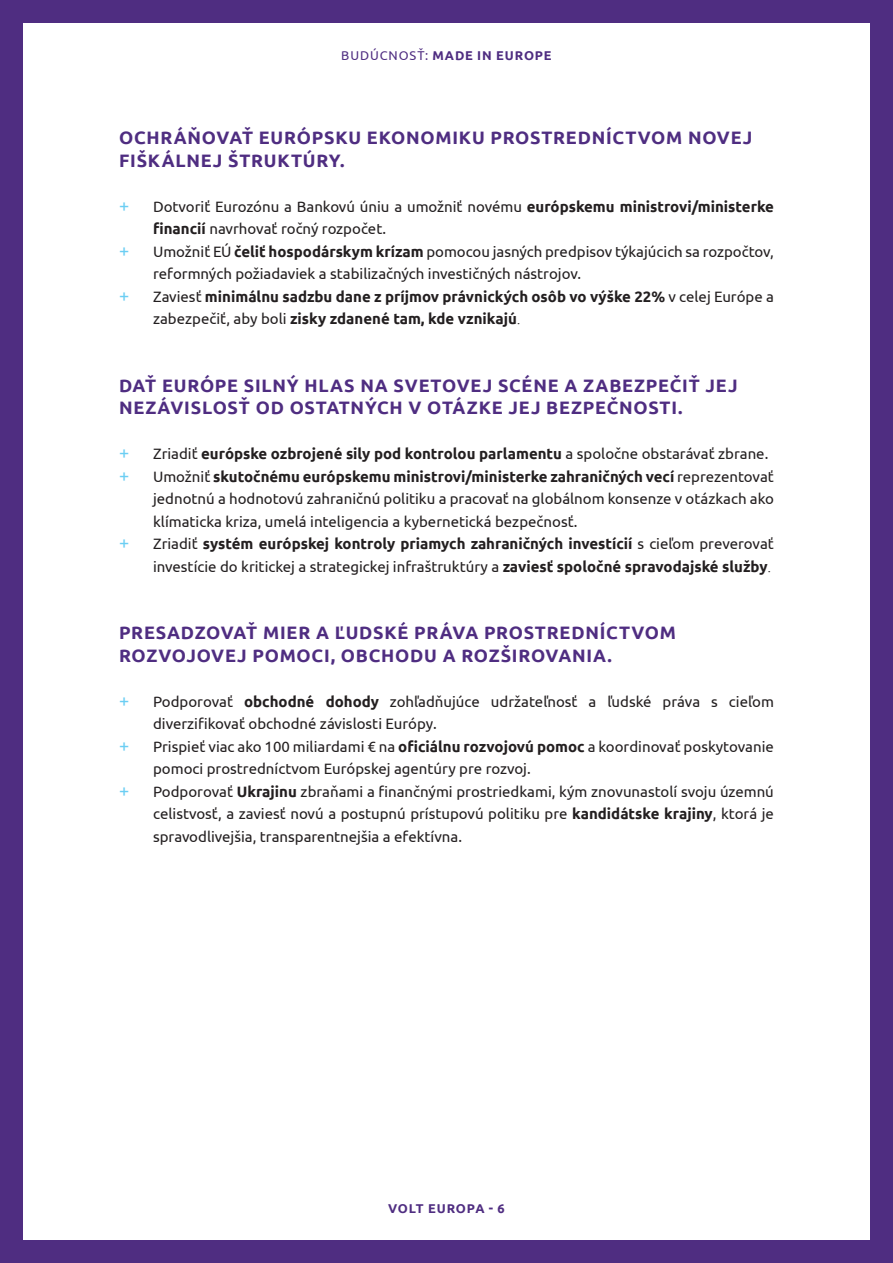
<style>
.page{position:relative;width:893px;height:1263px;background:#4f2d81}
.page>*{position:absolute;margin:0;border:0;box-sizing:border-box;transform-origin:0 0}
.heading{font:700 18px/22.5px "Ubuntu";letter-spacing:.045em;color:#4f2d81}
.t1{font:18px "Ubuntu";color:#6bcef3}
.t2{font:15px/22.5px "Ubuntu";color:#231f20}
.t3{font:700 15px/22.5px "Ubuntu";color:#231f20}
.t4{font:700 12.75px "Ubuntu";letter-spacing:.07em;color:#4f2d81}
.s1{font-weight:400}
.s2{font-weight:700}
.s3{font-family:"Times New Roman";font-weight:400}
</style>
<div class="page">
<div style="left:23px;top:23px;width:847px;height:1216px;background:#fff"></div>
<p class="t4" style="left:341px;top:47px;width:212px"><span class="s1">BUDÚCNOSŤ:</span> MADE IN EUROPE</p>
<p class="heading" style="left:119px;top:126px;width:635px">OCHRÁŇOVAŤ EURÓPSKU EKONOMIKU PROSTREDNÍCTVOM NOVEJ<br>FIŠKÁLNEJ ŠTRUKTÚRY.</p>
<p class="t1" style="left:119px;top:194px;width:12px">+</p>
<p class="t2" style="left:153px;top:194px;width:622px">Dotvoriť Eurozónu a Bankovú úniu a umožniť novému <span class="s2">európskemu ministrovi/ministerke financií</span> navrhovať ročný rozpočet.</p>
<p class="t1" style="left:119px;top:239px;width:12px">+</p>
<p class="t2" style="left:153px;top:239px;width:622px">Umožniť EÚ <span class="s2">čeliť hospodárskym krízam</span> pomocou jasných predpisov týkajúcich sa rozpočtov, reformných požiadaviek a stabilizačných investičných nástrojov.</p>
<p class="t1" style="left:119px;top:284px;width:12px">+</p>
<p class="t3" style="left:153px;top:285px;width:622px"><span class="s1">Zaviesť</span> minimálnu sadzbu dane z príjmov právnických osôb vo výške 22% <span class="s1">v celej Európe a zabezpečiť, aby boli</span> zisky zdanené tam, kde vznikajú<span class="s3">.</span></p>
<p class="heading" style="left:119px;top:374px;width:620px">DAŤ EURÓPE SILNÝ HLAS NA SVETOVEJ SCÉNE A ZABEZPEČIŤ JEJ<br>NEZÁVISLOSŤ OD OSTATNÝCH V OTÁZKE JEJ BEZPEČNOSTI.</p>
<p class="t1" style="left:119px;top:442px;width:12px">+</p>
<p class="t3" style="left:153px;top:442px;width:617px"><span class="s1">Zriadiť</span> európske ozbrojené sily pod kontrolou parlamentu <span class="s1">a spoločne obstarávať zbrane.</span></p>
<p class="t1" style="left:119px;top:464px;width:12px">+</p>
<p class="t2" style="left:153px;top:464px;width:622px;text-align:justify">Umožniť <span class="s2">skutočnému európskemu ministrovi/ministerke zahraničných vecí</span> reprezentovať jednotnú a hodnotovú zahraničnú politiku a pracovať na globálnom konsenze v otázkach ako klímaticka kriza, umelá inteligencia a kybernetická bezpečnosť.</p>
<p class="t1" style="left:119px;top:532px;width:12px">+</p>
<p class="t3" style="left:153px;top:532px;width:622px"><span class="s1">Zriadiť</span> systém európskej kontroly priamych zahraničných investícií <span class="s1">s cieľom preverovať investície do kritickej a strategickej infraštruktúry a</span> zaviesť spoločné spravodajské služby<span class="s3">.</span></p>
<p class="heading" style="left:119px;top:621px;width:558px">PRESADZOVAŤ MIER A ĽUDSKÉ PRÁVA PROSTREDNÍCTVOM<br>ROZVOJOVEJ POMOCI, OBCHODU A ROZŠIROVANIA.</p>
<p class="t1" style="left:119px;top:689px;width:12px">+</p>
<p class="t2" style="left:153px;top:689px;width:622px">Podporovať <span class="s2">obchodné dohody</span> zohľadňujúce udržateľnosť a ľudské práva s cieľom diverzifikovať obchodné závislosti Európy.</p>
<p class="t1" style="left:119px;top:734px;width:12px">+</p>
<p class="t2" style="left:153px;top:734px;width:622px">Prispieť viac ako 100 miliardami € na <span class="s2">oficiálnu rozvojovú pomoc</span> a koordinovať poskytovanie pomoci prostredníctvom Európskej agentúry pre rozvoj.</p>
<p class="t1" style="left:119px;top:779px;width:12px">+</p>
<p class="t2" style="left:153px;top:779px;width:622px;text-align:justify">Podporovať <span class="s2">Ukrajinu</span> zbraňami a finančnými prostriedkami, kým znovunastolí svoju územnú celistvosť, a zaviesť novú a postupnú prístupovú politiku pre <span class="s2">kandidátske krajiny</span>, ktorá je spravodlivejšia, transparentnejšia a efektívna.</p>
<p class="t4" style="left:388px;top:1201px;width:118px">VOLT EUROPA - 6</p>
</div>
